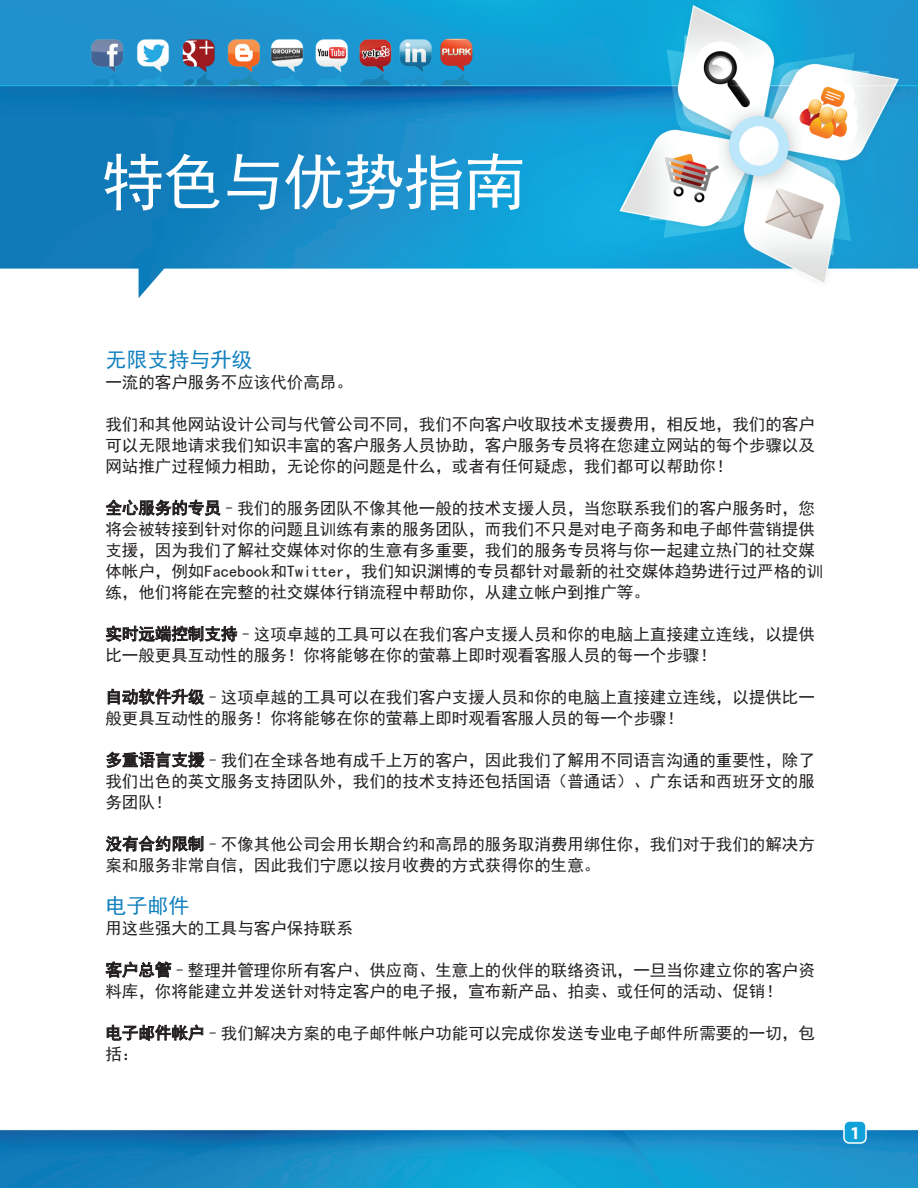
<style>
.page{position:relative;width:918px;height:1188px;background:#fff}
.page>*{position:absolute;margin:0;border:0;box-sizing:border-box;transform-origin:0 0}
.t1{font:61.8px "Sim Hei";letter-spacing:-.025em;color:#fff}
.t2{font:21px "Sim Hei";color:#1080be}
.t3{font:700 18.15px "Myriad Pro";color:#fff}
.t4{font:16.5px/21px "Sim Hei";color:#231f20}
</style>
<div class="page">
<img style="left:0;top:0;width:918px;height:299px">
<svg style="left:106px;top:499px;width:115px;height:17px"></svg>
<svg style="left:106px;top:626px;width:131px;height:16px"></svg>
<svg style="left:108px;top:688px;width:97px;height:17px"></svg>
<svg style="left:106px;top:752px;width:99px;height:16px"></svg>
<svg style="left:106px;top:836px;width:98px;height:16px"></svg>
<svg style="left:105px;top:961px;width:66px;height:17px"></svg>
<svg style="left:107px;top:1024px;width:96px;height:17px"></svg>
<img style="left:0;top:1130px;width:918px;height:58px">
<div style="left:844px;top:1121px;width:22px;height:22px;background:#11a2d9;border-radius:5px"></div>
<div style="left:843px;top:1120px;width:24px;height:24px;border:2px solid #fff;border-radius:5px"></div>
<h1 class="t1" style="left:102px;top:151px;width:425px">特色与优势指南</h1>
<p class="t2" style="left:105px;top:349px;width:148px">无限支持与升级</p>
<p class="t4" style="left:105px;top:371px;width:249px">一流的客户服务不应该代价高昂。</p>
<p class="t4" style="left:105px;top:413px;width:711px;text-align:justify">我们和其他网站设计公司与代管公司不同，我们不向客户收取技术支援费用，相反地，我们的客户可以无限地请求我们知识丰富的客户服务人员协助，客户服务专员将在您建立网站的每个步骤以及网站推广过程倾力相助，无论你的问题是什么，或者有任何疑虑，我们都可以帮助你！</p>
<p class="t4" style="left:105px;top:497px;width:719px">全心服务的专员–我们的服务团队不像其他一般的技术支援人员，当您联系我们的客户服务时，您将会被转接到针对你的问题且训练有素的服务团队，而我们不只是对电子商务和电子邮件营销提供支援，因为我们了解社交媒体对你的生意有多重要，我们的服务专员将与你一起建立热门的社交媒体帐户，例如Facebook和Twitter，我们知识渊博的专员都针对最新的社交媒体趋势进行过严格的训练，他们将能在完整的社交媒体行销流程中帮助你，从建立帐户到推广等。</p>
<p class="t4" style="left:105px;top:623px;width:711px">实时远端控制支持–这项卓越的工具可以在我们客户支援人员和你的电脑上直接建立连线，以提供比一般更具互动性的服务！你将能够在你的萤幕上即时观看客服人员的每一个步骤！</p>
<p class="t4" style="left:105px;top:686px;width:711px">自动软件升级–这项卓越的工具可以在我们客户支援人员和你的电脑上直接建立连线，以提供比一般更具互动性的服务！你将能够在你的萤幕上即时观看客服人员的每一个步骤！</p>
<p class="t4" style="left:105px;top:749px;width:711px;text-align:justify">多重语言支援–我们在全球各地有成千上万的客户，因此我们了解用不同语言沟通的重要性，除了我们出色的英文服务支持团队外，我们的技术支持还包括国语（普通话）、广东话和西班牙文的服务团队！</p>
<p class="t4" style="left:105px;top:833px;width:711px">没有合约限制–不像其他公司会用长期合约和高昂的服务取消费用绑住你，我们对于我们的解决方案和服务非常自信，因此我们宁愿以按月收费的方式获得你的生意。</p>
<p class="t2" style="left:105px;top:895px;width:85px">电子邮件</p>
<p class="t4" style="left:105px;top:917px;width:249px">用这些强大的工具与客户保持联系</p>
<p class="t4" style="left:105px;top:959px;width:711px">客户总管–整理并管理你所有客户、供应商、生意上的伙伴的联络资讯，一旦当你建立你的客户资料库，你将能建立并发送针对特定客户的电子报，宣布新产品、拍卖、或任何的活动、促销！</p>
<p class="t4" style="left:105px;top:1022px;width:711px">电子邮件帐户–我们解决方案的电子邮件帐户功能可以完成你发送专业电子邮件所需要的一切，包括：</p>
<p class="t3" style="left:850px;top:1121px;width:12px">1</p>
</div>
